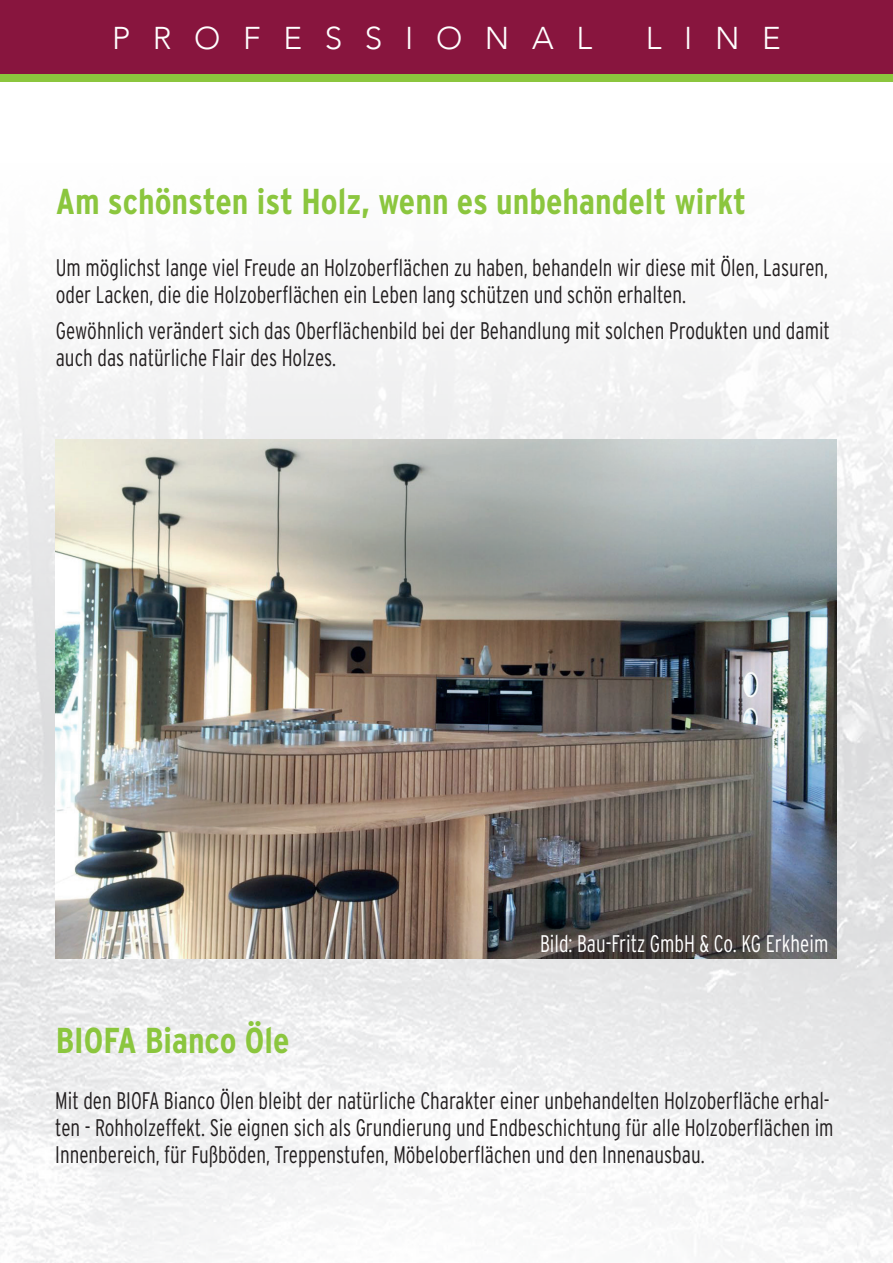
<style>
.page{position:relative;width:893px;height:1263px;background:#fff}
.page>*{position:absolute;margin:0;border:0;box-sizing:border-box;transform-origin:0 0}
.t1{font:700 condensed 36px "Interstate";color:#8bc63e}
.t2{font:300 31.5px "Avenir";letter-spacing:.72em;color:#fff}
.t3{font:300 condensed 24px/27px "Interstate";color:#231f20;scale:.9 1}
.t4{font:300 condensed 24px "Interstate";color:#fff;scale:.9 1}
</style>
<div class="page">
<div style="left:0;top:0;width:893px;height:81px;background:#8bc63e"></div>
<div style="left:0;top:0;width:893px;height:74px;background:#88153e"></div>
<img style="left:0;top:297px;width:893px;height:966px">
<img style="left:55px;top:439px;width:782px;height:519px">
<h2 class="t2" style="left:112px;top:19px;width:482px">PROFESSIONAL</h2>
<h2 class="t2" style="left:646px;top:19px;width:137px">LINE</h2>
<h1 class="t1" style="left:56px;top:179px;width:692px">Am schönsten ist Holz, wenn es unbehandelt wirkt</h1>
<p class="t3" style="left:56px;top:254px;width:860px">Um möglichst lange viel Freude an Holzoberflächen zu haben, behandeln wir diese mit Ölen, Lasuren, oder Lacken, die die Holzoberflächen ein Leben lang schützen und schön erhalten.</p>
<p class="t3" style="left:56px;top:317px;width:862px">Gewöhnlich verändert sich das Oberflächenbild bei der Behandlung mit solchen Produkten und damit auch das natürliche Flair des Holzes.</p>
<p class="t4" style="left:540px;top:928px;width:322px">Bild: Bau-Fritz GmbH &amp; Co. KG Erkheim</p>
<h1 class="t1" style="left:56px;top:1018px;width:235px">BIOFA Bianco Öle</h1>
<p class="t3" style="left:55px;top:1087px;width:866px">Mit den BIOFA Bianco Ölen bleibt der natürliche Charakter einer unbehandelten Holzoberfläche erhal&shy;ten - Rohholzeffekt. Sie eignen sich als Grundierung und Endbeschichtung für alle Holzoberflächen im<br>Innenbereich, für Fußböden, Treppenstufen, Möbeloberflächen und den Innenausbau.</p>
</div>
